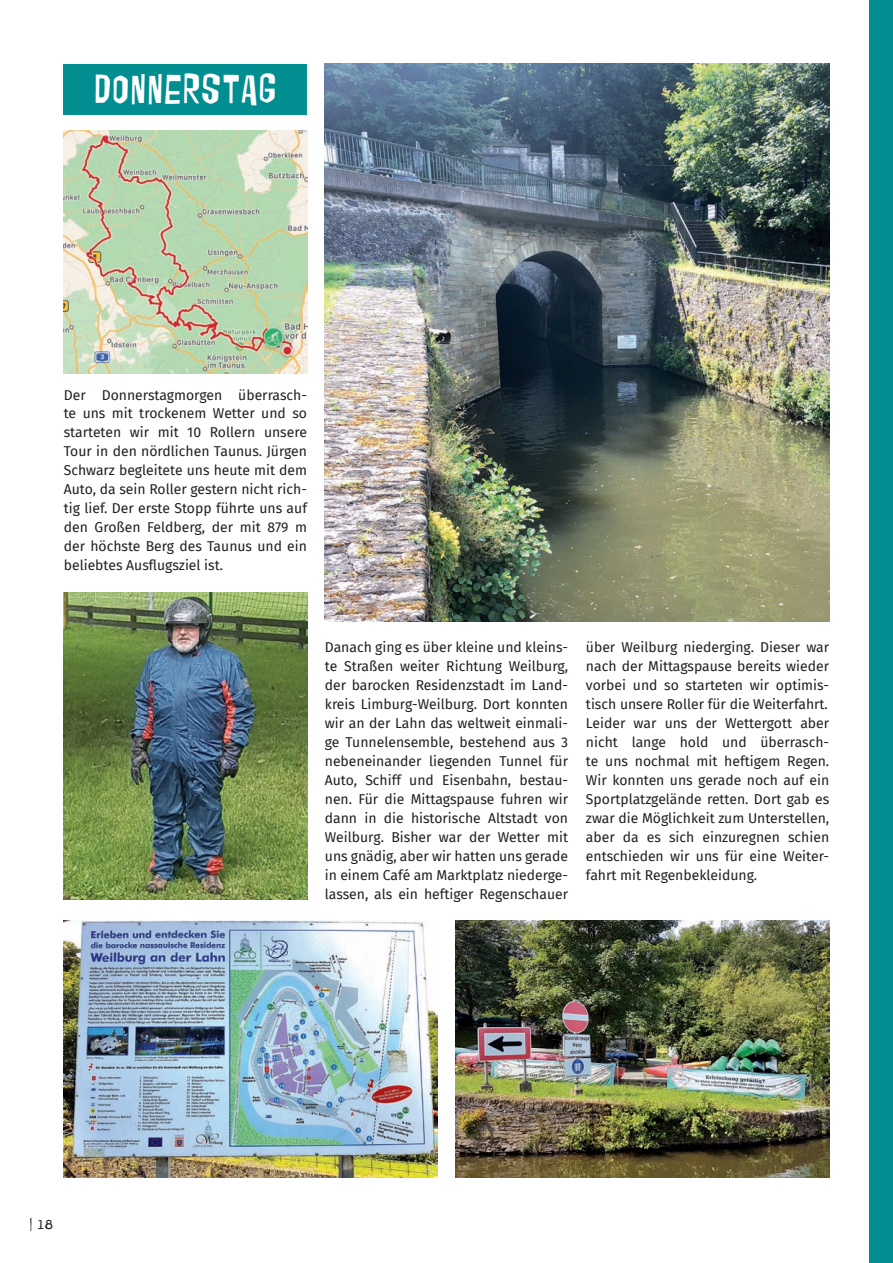
<style>
.page{position:relative;width:893px;height:1263px;background:#fff}
.page>*{position:absolute;margin:0;border:0;box-sizing:border-box;transform-origin:0 0}
.t1{font:44.1px "Tuesnight";letter-spacing:.05em;color:#fff}
.t2{font:13.95px/18.9px "Fira Sans";color:#231f20;text-align:justify}
.t3{font:13.5px "Quattro Tempi Solid";color:#231f20}
</style>
<div class="page">
<img style="left:64px;top:131px;width:243px;height:242px">
<div style="left:64px;top:64px;width:243px;height:50px;background:#008e91"></div>
<img style="left:64px;top:920px;width:374px;height:258px">
<img style="left:325px;top:64px;width:504px;height:557px">
<img style="left:455px;top:920px;width:374px;height:258px">
<img style="left:64px;top:592px;width:243px;height:307px">
<div style="left:869px;top:0;width:24px;height:1263px;background:#008e91"></div>
<h1 class="t1" style="left:95px;top:62px;width:182px">DONNERSTAG</h1>
<p class="t2" style="left:64px;top:385px;width:245px">Der Donnerstagmorgen überrasch&shy;te uns mit trockenem Wetter und so starteten wir mit 10 Rollern unsere Tour in den nördlichen Taunus. Jürgen Schwarz begleitete uns heute mit dem Auto, da sein Roller gestern nicht rich&shy;tig lief. Der erste Stopp führte uns auf den Großen Feldberg, der mit 879 m der höchste Berg des Taunus und ein beliebtes Ausflugsziel ist.</p>
<p class="t2" style="left:325px;top:637px;width:245px">Danach ging es über kleine und kleins&shy;te Straßen weiter Richtung Weilburg, der barocken Residenzstadt im Land&shy;kreis Limburg-Weilburg. Dort konnten wir an der Lahn das weltweit einmali&shy;ge Tunnelensemble, bestehend aus 3 nebeneinander liegenden Tunnel für Auto, Schiff und Eisenbahn, bestau&shy;nen. Für die Mittagspause fuhren wir dann in die historische Altstadt von Weilburg. Bisher war der Wetter mit uns gnädig, aber wir hatten uns gerade in einem Café am Marktplatz niederge&shy;lassen, als ein heftiger Regenschauer</p>
<p class="t2" style="left:586px;top:637px;width:245px">über Weilburg niederging. Dieser war nach der Mittagspause bereits wieder vorbei und so starteten wir optimis&shy;tisch unsere Roller für die Weiterfahrt.<br>Leider war uns der Wettergott aber nicht lange hold und überrasch&shy;te uns nochmal mit heftigem Regen.<br>Wir konnten uns gerade noch auf ein Sportplatzgelände retten. Dort gab es zwar die Möglichkeit zum Unterstellen, aber da es sich einzuregnen schien entschieden wir uns für eine Weiter&shy;fahrt mit Regenbekleidung.</p>
<p class="t3" style="left:29px;top:1217px;width:26px">| 18</p>
</div>
